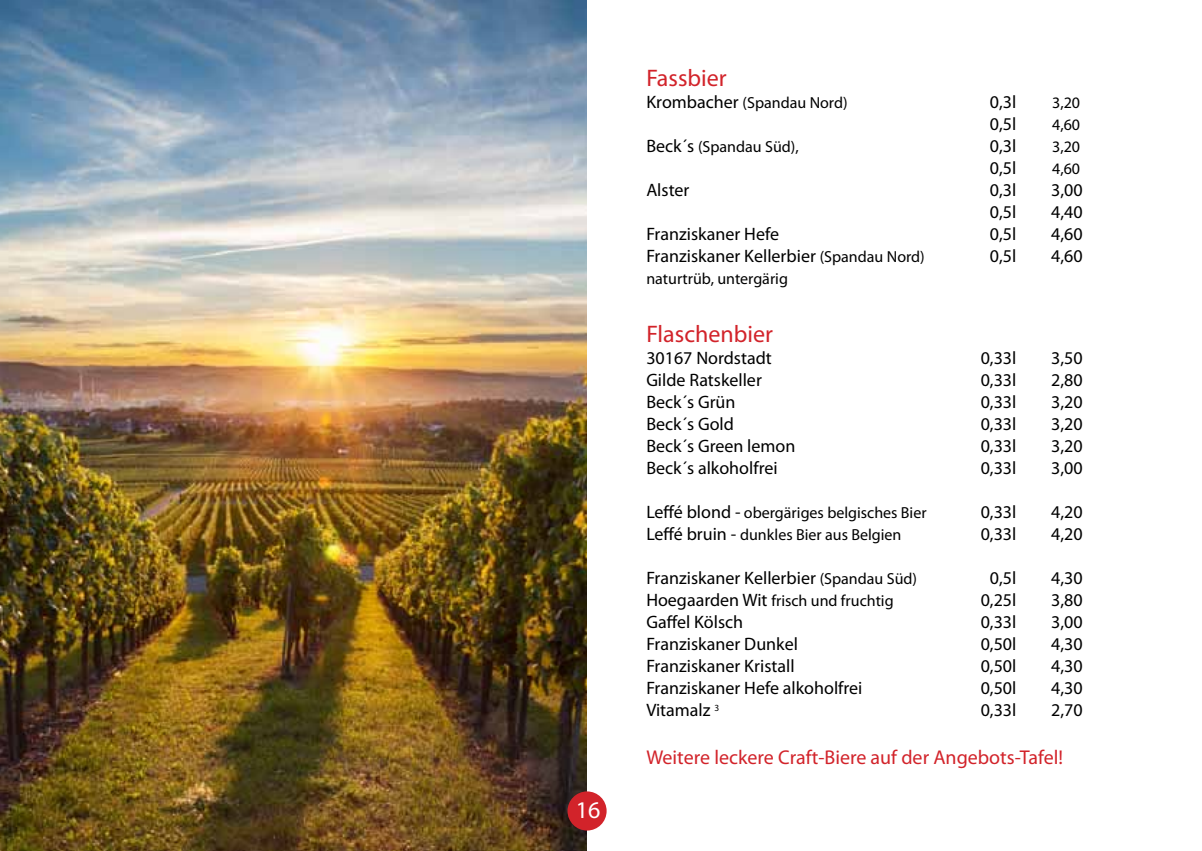
<style>
.page{position:relative;width:1202px;height:851px;background:#fff}
.page>*{position:absolute;margin:0;border:0;box-sizing:border-box;transform-origin:0 0}
.t1{font:24px "Myriad Pro";color:#d2232a}
.t2{font:24px "Myriad Pro";color:#fff}
.t3{font:20px "Myriad Pro";color:#d2232a}
.t4{font:18px "Myriad Pro";color:#000}
.t5{font:16px "Myriad Pro";color:#000}
.s1{font-size:18px}
.s2{font-size:16px}
</style>
<div class="page">
<img style="left:0;top:0;width:587px;height:850px">
<div style="left:567px;top:791px;width:40px;height:39px;background:#d2232a;border-radius:50%"></div>
<h1 class="t2" style="left:576px;top:795px;width:26px">16</h1>
<h1 class="t1" style="left:646px;top:63px;width:82px">Fassbier</h1>
<p class="t5" style="left:646px;top:93px;width:203px"><span class="s1">Krombacher</span> (Spandau Nord)</p>
<p class="t4" style="left:990px;top:91px;width:28px">0,3l</p>
<p class="t5" style="left:1052px;top:93px;width:29px">3,20</p>
<p class="t4" style="left:990px;top:113px;width:28px">0,5l</p>
<p class="t5" style="left:1052px;top:115px;width:29px">4,60</p>
<p class="t5" style="left:646px;top:137px;width:154px"><span class="s1">Beck´s</span> (Spandau Süd),</p>
<p class="t4" style="left:990px;top:135px;width:28px">0,3l</p>
<p class="t5" style="left:1052px;top:137px;width:29px">3,20</p>
<p class="t4" style="left:990px;top:157px;width:28px">0,5l</p>
<p class="t5" style="left:1052px;top:159px;width:29px">4,60</p>
<p class="t4" style="left:646px;top:179px;width:45px">Alster</p>
<p class="t4" style="left:990px;top:179px;width:28px">0,3l</p>
<p class="t4" style="left:1051px;top:179px;width:33px">3,00</p>
<p class="t4" style="left:990px;top:201px;width:28px">0,5l</p>
<p class="t4" style="left:1051px;top:201px;width:33px">4,40</p>
<p class="t4" style="left:646px;top:223px;width:134px">Franziskaner Hefe</p>
<p class="t4" style="left:990px;top:223px;width:28px">0,5l</p>
<p class="t4" style="left:1051px;top:223px;width:33px">4,60</p>
<p class="t4" style="left:646px;top:245px;width:280px">Franziskaner Kellerbier <span class="s2">(Spandau Nord)</span></p>
<p class="t4" style="left:990px;top:245px;width:28px">0,5l</p>
<p class="t4" style="left:1051px;top:245px;width:33px">4,60</p>
<p class="t5" style="left:646px;top:269px;width:143px">naturtrüb, untergärig</p>
<h1 class="t1" style="left:646px;top:319px;width:128px">Flaschenbier</h1>
<p class="t4" style="left:646px;top:346px;width:127px">30167 Nordstadt</p>
<p class="t4" style="left:981px;top:346px;width:37px">0,33l</p>
<p class="t4" style="left:1051px;top:346px;width:33px">3,50</p>
<p class="t4" style="left:646px;top:368px;width:117px">Gilde Ratskeller</p>
<p class="t4" style="left:981px;top:368px;width:37px">0,33l</p>
<p class="t4" style="left:1051px;top:368px;width:33px">2,80</p>
<p class="t4" style="left:646px;top:390px;width:91px">Beck´s Grün</p>
<p class="t4" style="left:981px;top:390px;width:37px">0,33l</p>
<p class="t4" style="left:1051px;top:390px;width:33px">3,20</p>
<p class="t4" style="left:646px;top:412px;width:89px">Beck´s Gold</p>
<p class="t4" style="left:981px;top:412px;width:37px">0,33l</p>
<p class="t4" style="left:1051px;top:412px;width:33px">3,20</p>
<p class="t4" style="left:646px;top:434px;width:151px">Beck´s Green lemon</p>
<p class="t4" style="left:981px;top:434px;width:37px">0,33l</p>
<p class="t4" style="left:1051px;top:434px;width:33px">3,20</p>
<p class="t4" style="left:646px;top:456px;width:133px">Beck´s alkoholfrei</p>
<p class="t4" style="left:981px;top:456px;width:37px">0,33l</p>
<p class="t4" style="left:1051px;top:456px;width:33px">3,00</p>
<p class="t5" style="left:646px;top:502px;width:282px"><span class="s1">Leffé blond -</span> obergäriges belgisches Bier</p>
<p class="t4" style="left:981px;top:500px;width:37px">0,33l</p>
<p class="t4" style="left:1051px;top:500px;width:33px">4,20</p>
<p class="t5" style="left:646px;top:524px;width:257px"><span class="s1">Leffé bruin -</span> dunkles Bier aus Belgien</p>
<p class="t4" style="left:981px;top:522px;width:37px">0,33l</p>
<p class="t4" style="left:1051px;top:522px;width:33px">4,20</p>
<p class="t4" style="left:646px;top:566px;width:272px">Franziskaner Kellerbier <span class="s2">(Spandau Süd)</span></p>
<p class="t4" style="left:990px;top:566px;width:28px">0,5l</p>
<p class="t4" style="left:1051px;top:566px;width:33px">4,30</p>
<p class="t5" style="left:646px;top:590px;width:249px"><span class="s1">Hoegaarden Wit</span> frisch und fruchtig</p>
<p class="t4" style="left:981px;top:588px;width:37px">0,25l</p>
<p class="t4" style="left:1051px;top:588px;width:33px">3,80</p>
<p class="t4" style="left:646px;top:610px;width:98px">Gaffel Kölsch</p>
<p class="t4" style="left:981px;top:610px;width:37px">0,33l</p>
<p class="t4" style="left:1051px;top:610px;width:33px">3,00</p>
<p class="t4" style="left:646px;top:632px;width:153px">Franziskaner Dunkel</p>
<p class="t4" style="left:981px;top:632px;width:37px">0,50l</p>
<p class="t4" style="left:1051px;top:632px;width:33px">4,30</p>
<p class="t4" style="left:646px;top:654px;width:150px">Franziskaner Kristall</p>
<p class="t4" style="left:981px;top:654px;width:37px">0,50l</p>
<p class="t4" style="left:1051px;top:654px;width:33px">4,30</p>
<p class="t4" style="left:646px;top:676px;width:218px">Franziskaner Hefe alkoholfrei</p>
<p class="t4" style="left:981px;top:676px;width:37px">0,50l</p>
<p class="t4" style="left:1051px;top:676px;width:33px">4,30</p>
<p class="t4" style="left:646px;top:698px;width:74px">Vitamalz <sup>3</sup></p>
<p class="t4" style="left:981px;top:698px;width:37px">0,33l</p>
<p class="t4" style="left:1051px;top:698px;width:33px">2,70</p>
<p class="t3" style="left:646px;top:745px;width:418px">Weitere leckere Craft-Biere auf der Angebots-Tafel!</p>
</div>
